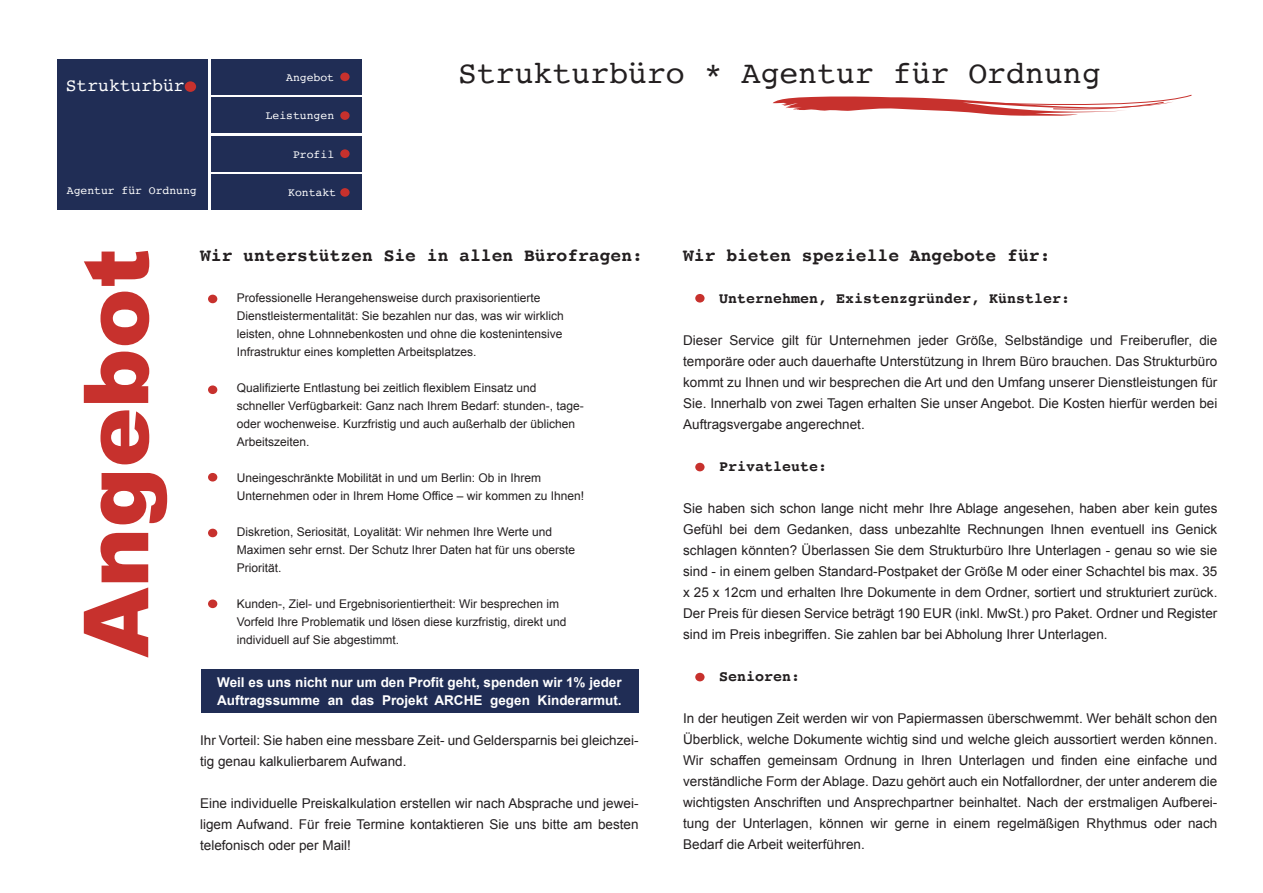
<style>
.page{position:relative;width:1263px;height:893px;background:#fff}
.page>*{position:absolute;margin:0;border:0;box-sizing:border-box;transform-origin:0 0}
.t1{font:900 90px "Arial";color:#c7312d}
.t2{font:31.5px "Courier";color:#231f20}
.t3{font:700 18px "Courier";color:#231f20}
.t4{font:18px "Courier";color:#fff}
.t5{font:700 15px "Courier";color:#231f20}
.t6{font:13.5px/21px "Arial";color:#231f20;text-align:justify}
.t7{font:700 13.5px/18px "Arial";color:#fff}
.t8{font:12px/18px "Arial";color:#231f20}
.t9{font:11.4px "Courier";color:#fff}
</style>
<div class="page">
<div style="left:211px;top:59px;width:150px;height:36px;background:#202d55"></div>
<div style="left:211px;top:97px;width:150px;height:36px;background:#202d55"></div>
<div style="left:211px;top:136px;width:150px;height:36px;background:#202d55"></div>
<div style="left:211px;top:174px;width:150px;height:36px;background:#202d55"></div>
<div style="left:58px;top:59px;width:150px;height:150px;background:#202d55"></div>
<div style="left:185px;top:81px;width:11px;height:11px;background:#c7312d;border-radius:50%"></div>
<div style="left:340px;top:73px;width:10px;height:8px;background:#c7312d;border-radius:50%"></div>
<div style="left:340px;top:111px;width:10px;height:9px;background:#c7312d;border-radius:50%"></div>
<div style="left:340px;top:149px;width:10px;height:9px;background:#c7312d;border-radius:50%"></div>
<div style="left:340px;top:188px;width:10px;height:9px;background:#c7312d;border-radius:50%"></div>
<svg style="left:773px;top:94px;width:419px;height:22px"></svg>
<div style="left:201px;top:669px;width:438px;height:44px;background:#202d55"></div>
<div style="left:208px;top:295px;width:9px;height:8px;background:#c7312d;border-radius:50%"></div>
<div style="left:695px;top:294px;width:9px;height:9px;background:#c7312d;border-radius:50%"></div>
<div style="left:695px;top:463px;width:9px;height:8px;background:#c7312d;border-radius:50%"></div>
<div style="left:695px;top:673px;width:9px;height:8px;background:#c7312d;border-radius:50%"></div>
<div style="left:208px;top:385px;width:9px;height:9px;background:#c7312d;border-radius:50%"></div>
<div style="left:208px;top:473px;width:9px;height:8px;background:#c7312d;border-radius:50%"></div>
<div style="left:208px;top:529px;width:9px;height:8px;background:#c7312d;border-radius:50%"></div>
<div style="left:208px;top:599px;width:9px;height:9px;background:#c7312d;border-radius:50%"></div>
<h3 class="t4" style="left:66px;top:71px;width:120px">Strukturbür</h3>
<p class="t9" style="left:67px;top:182px;width:131px">Agentur für Ordnung</p>
<p class="t9" style="left:286px;top:69px;width:49px">Angebot</p>
<p class="t9" style="left:266px;top:107px;width:70px">Leistungen</p>
<p class="t9" style="left:293px;top:146px;width:43px">Profil</p>
<p class="t9" style="left:288px;top:184px;width:49px">Kontakt</p>
<h2 class="t2" style="left:458px;top:48px;width:644px">Strukturbüro * Agentur für Ordnung</h2>
<h1 class="t1" style="left:51px;top:658px;width:411px;rotate:-90deg">Angebot</h1>
<h3 class="t3" style="left:200px;top:241px;width:444px">Wir unterstützen Sie in allen Bürofragen:</h3>
<p class="t8" style="left:237px;top:289px;width:328px">Professionelle Herangehensweise durch praxisorientierte Dienstleistermentalität: Sie bezahlen nur das, was wir wirklich leisten, ohne Lohnnebenkosten und ohne die kostenintensive Infrastruktur eines kompletten Arbeitsplatzes.</p>
<p class="t8" style="left:237px;top:379px;width:348px">Qualifizierte Entlastung bei zeitlich flexiblem Einsatz und schneller Verfügbarkeit: Ganz nach Ihrem Bedarf: stunden-, tage&shy;oder wochenweise. Kurzfristig und auch außerhalb der üblichen Arbeitszeiten.</p>
<p class="t8" style="left:237px;top:469px;width:349px">Uneingeschränkte Mobilität in und um Berlin: Ob in Ihrem<br>Unternehmen oder in Ihrem Home Office – wir kommen zu Ihnen!</p>
<p class="t8" style="left:237px;top:523px;width:340px">Diskretion, Seriosität, Loyalität: Wir nehmen Ihre Werte und<br>Maximen sehr ernst. Der Schutz Ihrer Daten hat für uns oberste<br>Priorität.</p>
<p class="t8" style="left:237px;top:595px;width:331px">Kunden-, Ziel- und Ergebnisorientiertheit: Wir besprechen im<br>Vorfeld Ihre Problematik und lösen diese kurzfristig, direkt und</p>
<p class="t8" style="left:237px;top:631px;width:164px">individuell auf Sie abgestimmt.</p>
<p class="t7" style="left:217px;top:673px;width:406px">Weil es uns nicht nur um den Profit geht, spenden wir 1% jeder<br>Auftragssumme an das Projekt ARCHE gegen Kinderarmut.</p>
<p class="t6" style="left:200px;top:729px;width:440px">Ihr Vorteil: Sie haben eine messbare Zeit- und Geldersparnis bei gleichzei&shy;tig genau kalkulierbarem Aufwand.</p>
<p class="t6" style="left:200px;top:792px;width:440px">Eine individuelle Preiskalkulation erstellen wir nach Absprache und jewei&shy;ligem Aufwand. Für freie Termine kontaktieren Sie uns bitte am besten telefonisch oder per Mail!</p>
<h3 class="t3" style="left:683px;top:241px;width:369px">Wir bieten spezielle Angebote für:</h3>
<p class="t5" style="left:719px;top:286px;width:353px">Unternehmen, Existenzgründer, Künstler:</p>
<p class="t6" style="left:683px;top:330px;width:536px">Dieser Service gilt für Unternehmen jeder Größe, Selbständige und Freiberufler, die temporäre oder auch dauerhafte Unterstützung in Ihrem Büro brauchen. Das Strukturbüro kommt zu Ihnen und wir besprechen die Art und den Umfang unserer Dienstleistungen für Sie. Innerhalb von zwei Tagen erhalten Sie unser Angebot. Die Kosten hierfür werden bei Auftragsvergabe angerechnet.</p>
<p class="t5" style="left:719px;top:454px;width:110px">Privatleute:</p>
<p class="t6" style="left:683px;top:498px;width:536px">Sie haben sich schon lange nicht mehr Ihre Ablage angesehen, haben aber kein gutes Gefühl bei dem Gedanken, dass unbezahlte Rechnungen Ihnen eventuell ins Genick schlagen könnten? Überlassen Sie dem Strukturbüro Ihre Unterlagen - genau so wie sie sind - in einem gelben Standard-Postpaket der Größe M oder einer Schachtel bis max. 35 x 25 x 12cm und erhalten Ihre Dokumente in dem Ordner, sortiert und strukturiert zurück.<br>Der Preis für diesen Service beträgt 190 EUR (inkl. MwSt.) pro Paket. Ordner und Register sind im Preis inbegriffen. Sie zahlen bar bei Abholung Ihrer Unterlagen.</p>
<p class="t5" style="left:719px;top:664px;width:82px">Senioren:</p>
<p class="t6" style="left:683px;top:708px;width:536px">In der heutigen Zeit werden wir von Papiermassen überschwemmt. Wer behält schon den Überblick, welche Dokumente wichtig sind und welche gleich aussortiert werden können.<br>Wir schaffen gemeinsam Ordnung in Ihren Unterlagen und finden eine einfache und verständliche Form der Ablage. Dazu gehört auch ein Notfallordner, der unter anderem die wichtigsten Anschriften und Ansprechpartner beinhaltet. Nach der erstmaligen Aufberei&shy;tung der Unterlagen, können wir gerne in einem regelmäßigen Rhythmus oder nach Bedarf die Arbeit weiterführen.</p>
</div>
